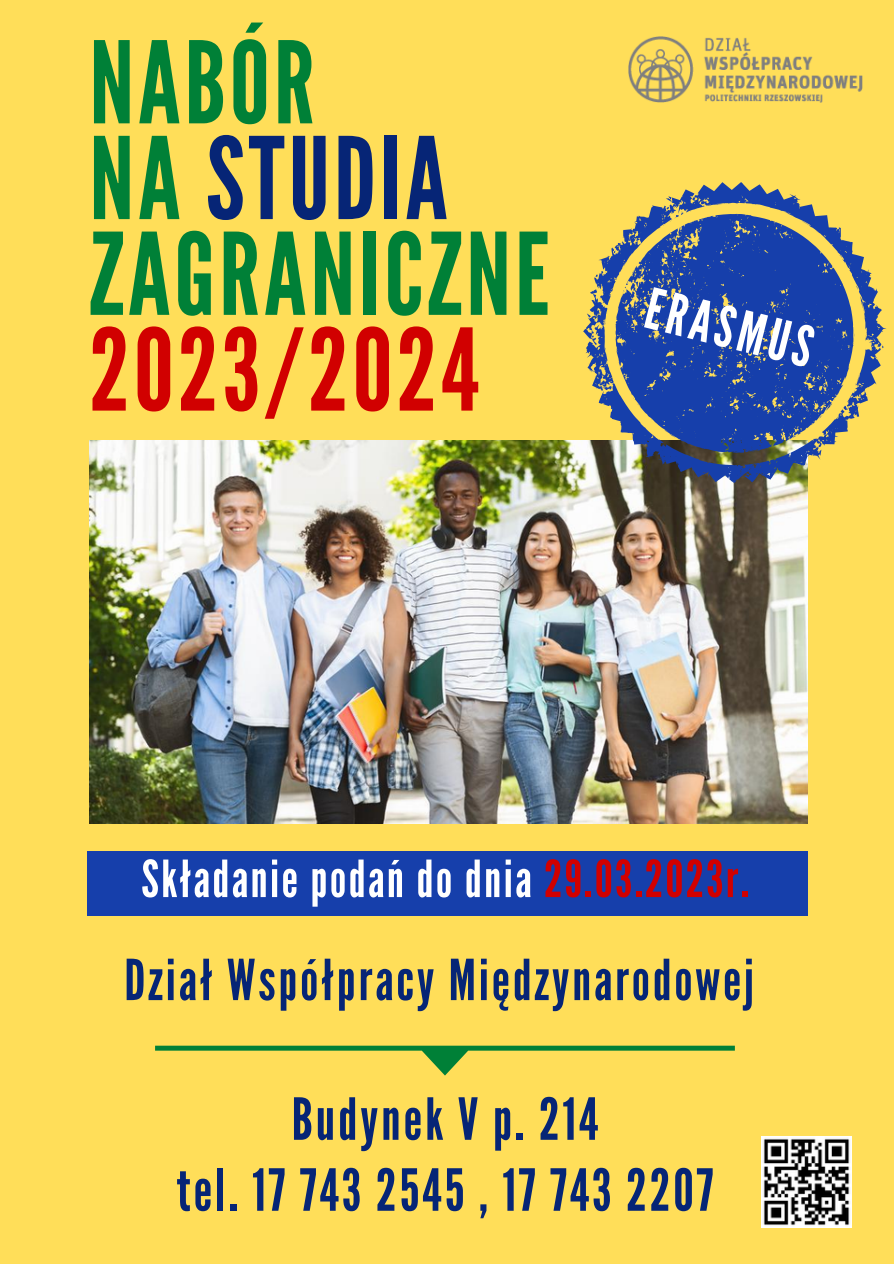
<style>
.page{position:relative;width:894px;height:1264px;background:#fff}
.page>*{position:absolute;margin:0;border:0;box-sizing:border-box;transform-origin:0 0}
.t1{font:113.25px/95.7px "League Gothic";letter-spacing:.035em;color:#008037}
.t2{font:113.25px "League Gothic";letter-spacing:.035em;color:#d10000}
.t3{font:57.9px/70.9px "League Gothic";letter-spacing:.05em;color:#062576;text-align:center}
.t4{font:56.4px "League Gothic";letter-spacing:.05em;color:#062576}
.t5{font:56.1px "League Gothic";color:#fff}
.t6{font:51px "League Gothic";letter-spacing:.045em;color:#fff}
.s1{color:#062576}
.s2{color:#d10000}
</style>
<div class="page">
<div style="left:0;top:0;width:893px;height:1263px;background:#ffde59"></div>
<svg style="left:155px;top:1045px;width:579px;height:30px"></svg>
<div style="left:87px;top:851px;width:720px;height:64px;background:#163fab"></div>
<img style="left:761px;top:1136px;width:90px;height:90px">
<img style="left:628px;top:37px;width:234px;height:65px">
<img style="left:89px;top:440px;width:718px;height:383px">
<svg style="left:557px;top:182px;width:330px;height:328px"></svg>
<h1 class="t1" style="left:89px;top:38px;width:461px">NABÓR<br>NA <span class="s1">STUDIA<br></span>ZAGRANICZNE</h1>
<h1 class="t2" style="left:89px;top:305px;width:391px">2023/2024</h1>
<p class="t5" style="left:654px;top:276px;width:172px;rotate:14deg">ERASMUS</p>
<p class="t6" style="left:141px;top:849px;width:608px">Składanie podań do dnia <span class="s2">29.03.2023r.</span></p>
<p class="t4" style="left:124px;top:947px;width:631px">Dział Współpracy Międzynarodowej</p>
<p class="t3" style="left:176px;top:1084px;width:538px">Budynek V p. 214<br>tel. 17 743 2545 , 17 743 2207</p>
</div>
